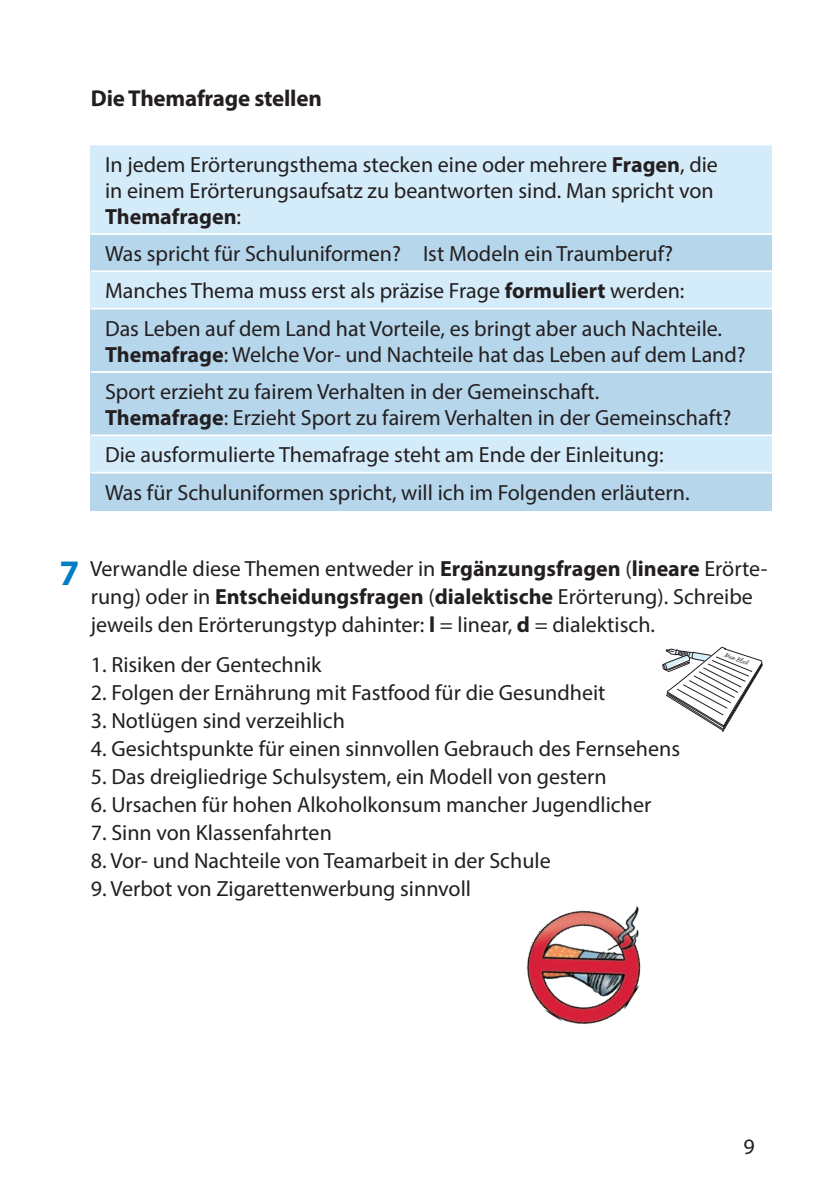
<style>
.page{position:relative;width:840px;height:1191px;background:#fff}
.page>*{position:absolute;margin:0;border:0;box-sizing:border-box;transform-origin:0 0}
.t1{font:700 36px "Myriad Pro";color:#007ec5}
.Überschrift_2{font:700 23px "Myriad Pro";letter-spacing:-.01em;color:#231f20}
.Merktext{font:22px/26px "Myriad Pro";color:#231f20}
.Merktext__Beispiel{font:22px/26px "Myriad Pro";color:#231f20}
.t2{font:italic 6.2px "Black Jack";color:#231f20}
.s1{font-weight:700}
</style>
<div class="page">
<div style="left:91px;top:145px;width:680px;height:53px;background:#d4ebf9"></div>
<div style="left:91px;top:198px;width:680px;height:37px;background:#d4ebf9"></div>
<div style="left:91px;top:235px;width:680px;height:37px;background:#b6d6eb"></div>
<hr style="left:91px;top:233px;width:680px;height:2px;background:#fff">
<div style="left:91px;top:272px;width:680px;height:38px;background:#d4ebf9"></div>
<hr style="left:91px;top:270px;width:680px;height:2px;background:#fff">
<div style="left:91px;top:309px;width:680px;height:64px;background:#b6d6eb"></div>
<hr style="left:91px;top:308px;width:680px;height:1px;background:#fff">
<div style="left:91px;top:373px;width:680px;height:63px;background:#b6d6eb"></div>
<hr style="left:91px;top:371px;width:680px;height:2px;background:#fff">
<div style="left:91px;top:436px;width:680px;height:38px;background:#d4ebf9"></div>
<hr style="left:91px;top:434px;width:680px;height:2px;background:#fff">
<div style="left:91px;top:473px;width:680px;height:38px;background:#b6d6eb"></div>
<hr style="left:91px;top:472px;width:680px;height:1px;background:#fff">
<svg style="left:662px;top:647px;width:100px;height:85px"></svg>
<img style="left:527px;top:906px;width:114px;height:118px">
<p class="Überschrift_2" style="left:91px;top:83px;width:232px">Die Themafrage stellen</p>
<p class="Merktext" style="left:105px;top:151px;width:614px">In jedem Erörterungsthema stecken eine oder mehrere <span class="s1">Fragen</span>, die in einem Erörterungsaufsatz zu beantworten sind. Man spricht von<br><span class="s1">Themafragen</span>:</p>
<p class="Merktext__Beispiel" style="left:105px;top:240px;width:569px">Was spricht für Schuluniformen? Ist Modeln ein Traumberuf?</p>
<p class="Merktext" style="left:105px;top:278px;width:580px">Manches Thema muss erst als präzise Frage <span class="s1">formuliert</span> werden:</p>
<p class="Merktext__Beispiel" style="left:105px;top:315px;width:642px">Das Leben auf dem Land hat Vorteile, es bringt aber auch Nachteile.<br><span class="s1">Themafrage</span>: Welche Vor- und Nachteile hat das Leben auf dem Land?</p>
<p class="Merktext__Beispiel" style="left:105px;top:378px;width:627px">Sport erzieht zu fairem Verhalten in der Gemeinschaft.<br><span class="s1">Themafrage</span>: Erzieht Sport zu fairem Verhalten in der Gemeinschaft?</p>
<p class="Merktext" style="left:105px;top:442px;width:559px">Die ausformulierte Themafrage steht am Ende der Einleitung:</p>
<p class="Merktext__Beispiel" style="left:105px;top:479px;width:585px">Was für Schuluniformen spricht, will ich im Folgenden erläutern.</p>
<p class="t1" style="left:59px;top:549px;width:21px">7</p>
<p class="Merktext" style="left:90px;top:555px;width:678px;line-height:28px">Verwandle diese Themen entweder in <span class="s1">Ergänzungsfragen</span> (<span class="s1">lineare</span> Erörte&shy;rung) oder in <span class="s1">Entscheidungsfragen</span> (<span class="s1">dialektische</span> Erörterung). Schreibe jeweils den Erörterungstyp dahinter: <span class="s1">l</span> = linear, <span class="s1">d</span> = dialektisch.</p>
<p class="Merktext" style="left:91px;top:651px;width:232px">1. Risiken der Gentechnik</p>
<p class="Merktext" style="left:91px;top:679px;width:516px">2. Folgen der Ernährung mit Fastfood für die Gesundheit</p>
<p class="Merktext" style="left:91px;top:707px;width:255px">3. Notlügen sind verzeihlich</p>
<p class="Merktext" style="left:91px;top:735px;width:590px">4. Gesichtspunkte für einen sinnvollen Gebrauch des Fernsehens</p>
<p class="Merktext" style="left:91px;top:763px;width:517px">5. Das dreigliedrige Schulsystem, ein Modell von gestern</p>
<p class="Merktext" style="left:91px;top:791px;width:561px">6. Ursachen für hohen Alkoholkonsum mancher Jugendlicher</p>
<p class="Merktext" style="left:91px;top:819px;width:242px">7. Sinn von Klassenfahrten</p>
<p class="Merktext" style="left:91px;top:847px;width:461px">8. Vor- und Nachteile von Teamarbeit in der Schule</p>
<p class="Merktext" style="left:91px;top:875px;width:381px">9. Verbot von Zigarettenwerbung sinnvoll</p>
<p class="t2" style="left:725px;top:651px;width:27px;rotate:20deg">Mein Block</p>
<p class="Merktext" style="left:743px;top:1133px;width:13px">9</p>
</div>
